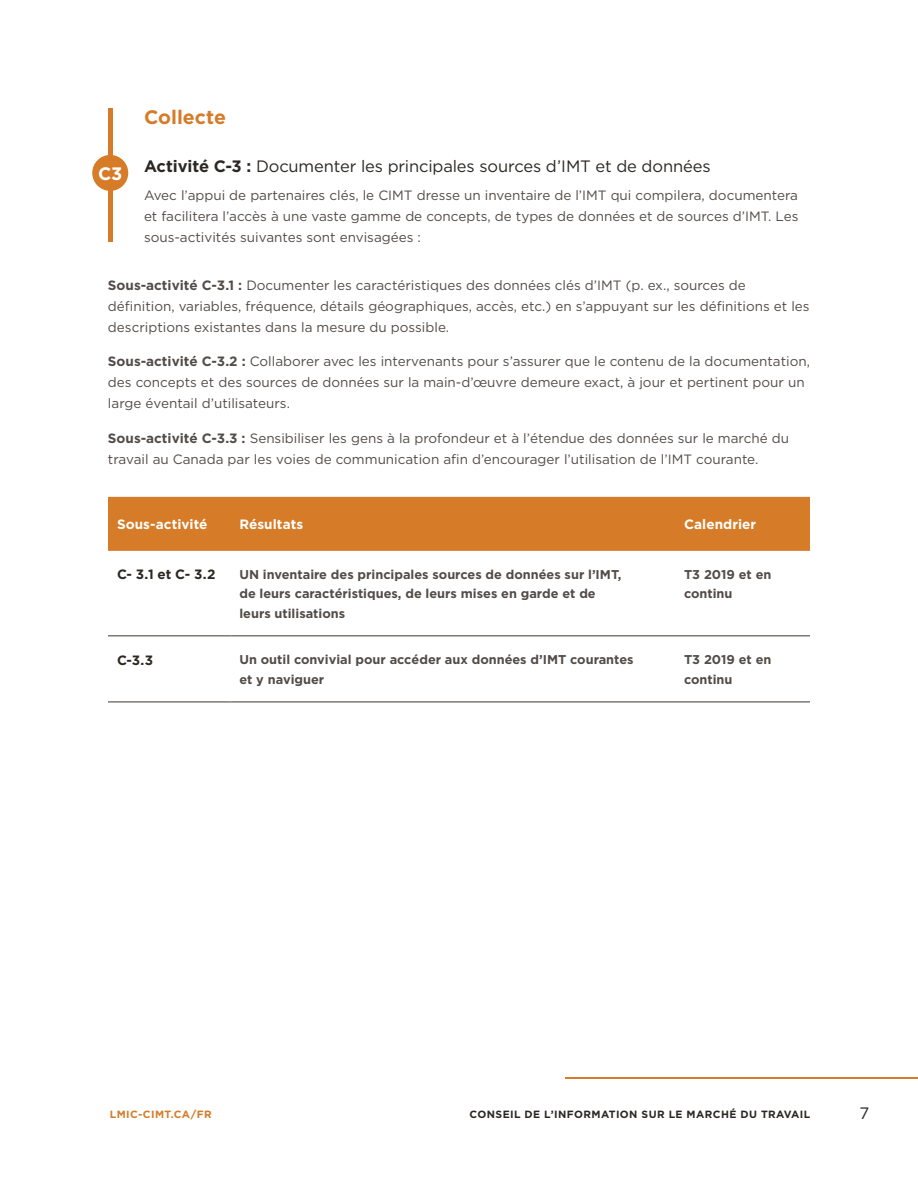
<style>
.page{position:relative;width:918px;height:1188px;background:#fff}
.page>*{position:absolute;margin:0;border:0;box-sizing:border-box;transform-origin:0 0}
.t1{font:700 19.5px "Gotham HTF";color:#d67b27}
.t2{font:700 18px "Gotham HTF";color:#fff}
.t3{font:16.5px "Gotham HTF";letter-spacing:-.01em;color:#2b2824}
.t4{font:13.5px/21px "Gotham HTF";color:#514c48}
.t5{font:700 13.5px "Gotham HTF";letter-spacing:.005em;color:#fff}
.t6{font:700 13.5px "Gotham HTF";color:#2b2824}
.t7{font:700 12.75px/19.5px "Gotham HTF";color:#514c48}
.t8{font:700 10.5px "Gotham HTF";letter-spacing:.04em;color:#2b2824}
.t9{font:700 10.5px "Gotham HTF";letter-spacing:.04em;color:#d67b27}
.s1{font-weight:700}
</style>
<div class="page">
<hr style="left:565px;top:1077px;width:353px;height:2px;background:#d67b27">
<div style="left:108px;top:497px;width:702px;height:54px;background:#d67b27"></div>
<hr style="left:108px;top:635px;width:122px;height:1px;background:#514c48">
<hr style="left:230px;top:635px;width:445px;height:1px;background:#514c48">
<hr style="left:108px;top:701px;width:122px;height:1px;background:#514c48">
<hr style="left:230px;top:701px;width:445px;height:1px;background:#514c48">
<hr style="left:675px;top:635px;width:135px;height:1px;background:#514c48">
<hr style="left:675px;top:701px;width:135px;height:1px;background:#514c48">
<hr style="left:108px;top:108px;width:4px;height:134px;background:#d67b27">
<div style="left:92px;top:155px;width:36px;height:36px;background:#d67b27;border-radius:50%"></div>
<h1 class="t1" style="left:144px;top:106px;width:84px">Collecte</h1>
<p class="t3" style="left:144px;top:157px;width:568px"><span class="s1">Activité C-3 :</span> Documenter les principales sources d’IMT et de données</p>
<p class="t4" style="left:144px;top:184px;width:656px;text-align:justify">Avec l’appui de partenaires clés, le CIMT dresse un inventaire de l’IMT qui compilera, documentera et facilitera l’accès à une vaste gamme de concepts, de types de données et de sources d’IMT. Les sous-activités suivantes sont envisagées :</p>
<p class="t4" style="left:108px;top:274px;width:703px"><span class="s1">Sous-activité C-3.1 :</span> Documenter les caractéristiques des données clés d’IMT (p. ex., sources de définition, variables, fréquence, détails géographiques, accès, etc.) en s’appuyant sur les définitions et les descriptions existantes dans la mesure du possible.</p>
<p class="t4" style="left:108px;top:351px;width:704px"><span class="s1">Sous-activité C-3.2 :</span> Collaborer avec les intervenants pour s’assurer que le contenu de la documentation, des concepts et des sources de données sur la main-d’œuvre demeure exact, à jour et pertinent pour un large éventail d’utilisateurs.</p>
<p class="t4" style="left:108px;top:427px;width:683px"><span class="s1">Sous-activité C-3.3 :</span> Sensibiliser les gens à la profondeur et à l’étendue des données sur le marché du travail au Canada par les voies de communication afin d’encourager l’utilisation de l’IMT courante.</p>
<h2 class="t2" style="left:98px;top:163px;width:26px">C3</h2>
<p class="t5" style="left:117px;top:517px;width:92px">Sous-activité</p>
<p class="t5" style="left:239px;top:517px;width:65px">Résultats</p>
<p class="t5" style="left:684px;top:517px;width:74px">Calendrier</p>
<p class="t6" style="left:117px;top:567px;width:100px">C- 3.1 et C- 3.2</p>
<p class="t7" style="left:239px;top:564px;width:384px">UN inventaire des principales sources de données sur l’IMT, de leurs caractéristiques, de leurs mises en garde et de leurs utilisations</p>
<p class="t7" style="left:684px;top:564px;width:89px">T3 2019 et en continu</p>
<p class="t6" style="left:117px;top:652px;width:38px">C-3.3</p>
<p class="t7" style="left:239px;top:650px;width:396px">Un outil convivial pour accéder aux données d’IMT courantes et y naviguer</p>
<p class="t7" style="left:684px;top:650px;width:89px">T3 2019 et en continu</p>
<p class="t9" style="left:110px;top:1109px;width:103px">LMIC-CIMT.CA/FR</p>
<p class="t8" style="left:470px;top:1109px;width:342px">CONSEIL DE L’INFORMATION SUR LE MARCHÉ DU TRAVAIL</p>
<p class="t3" style="left:860px;top:1104px;width:11px">7</p>
</div>
